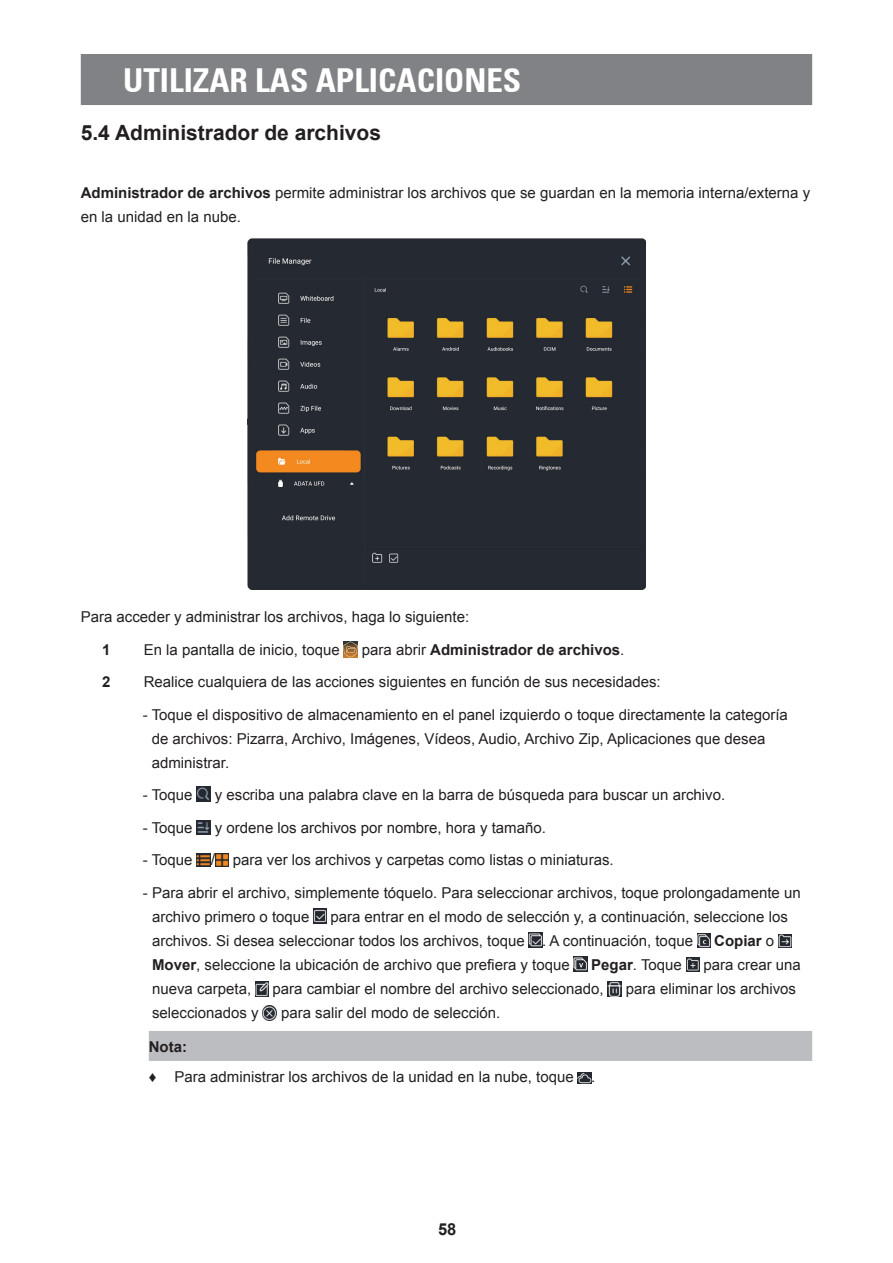
<style>
.page{position:relative;width:893px;height:1263px;background:#fff}
.page>*{position:absolute;margin:0;border:0;box-sizing:border-box;transform-origin:0 0}
.t1{font:700 condensed 33px "Univers 67";color:#fff}
.t2{font:700 21px "Arial";color:#231f20}
.t3{font:700 16.5px "Arial";color:#231f20}
.t4{font:15px/24px "Arial";color:#231f20}
.t5{font:700 15px "Arial";color:#231f20}
.s1{font-weight:700}
.s2{font-weight:400}
.s3{font-size:16.5px}
</style>
<div class="page">
<div style="left:81px;top:54px;width:731px;height:51px;background:#808285"></div>
<img style="left:248px;top:238px;width:397px;height:351px">
<img style="left:344px;top:642px;width:14px;height:15px">
<img style="left:197px;top:787px;width:14px;height:14px">
<img style="left:197px;top:820px;width:14px;height:14px">
<img style="left:197px;top:853px;width:14px;height:14px">
<img style="left:215px;top:853px;width:13px;height:14px">
<img style="left:314px;top:909px;width:12px;height:14px">
<img style="left:529px;top:933px;width:13px;height:14px">
<img style="left:697px;top:933px;width:13px;height:14px">
<svg style="left:778px;top:934px;width:13px;height:13px"></svg>
<img style="left:574px;top:957px;width:13px;height:14px">
<img style="left:686px;top:957px;width:13px;height:14px">
<img style="left:255px;top:982px;width:13px;height:15px">
<img style="left:608px;top:982px;width:14px;height:15px">
<img style="left:263px;top:1006px;width:14px;height:14px">
<div style="left:149px;top:1031px;width:663px;height:30px;background:#bcbdc0"></div>
<svg style="left:578px;top:1073px;width:13px;height:10px"></svg>
<h1 class="t1" style="left:123px;top:60px;width:399px">UTILIZAR LAS APLICACIONES</h1>
<h2 class="t2" style="left:81px;top:117px;width:302px">5.4 Administrador de archivos</h2>
<p class="t4" style="left:81px;top:181px;width:731px"><span class="s1">Administrador de archivos</span> permite administrar los archivos que se guardan en la memoria interna/externa y en la unidad en la nube.</p>
<p class="t4" style="left:81px;top:605px;width:390px">Para acceder y administrar los archivos, haga lo siguiente:</p>
<p class="t5" style="left:102px;top:639px;width:10px">1</p>
<p class="t4" style="left:144px;top:637px;width:197px">En la pantalla de inicio, toque</p>
<p class="t5" style="left:362px;top:639px;width:264px"><span class="s2">para abrir</span> Administrador de archivos<span class="s2">.</span></p>
<p class="t5" style="left:102px;top:671px;width:10px">2</p>
<p class="t4" style="left:144px;top:670px;width:518px">Realice cualquiera de las acciones siguientes en función de sus necesidades:</p>
<p class="t4" style="left:152px;top:702px;width:638px;text-indent:-9px">- Toque el dispositivo de almacenamiento en el panel izquierdo o toque directamente la categoría de archivos: Pizarra, Archivo, Imágenes, Vídeos, Audio, Archivo Zip, Aplicaciones que desea administrar.</p>
<p class="t4" style="left:143px;top:783px;width:51px">- Toque</p>
<p class="t4" style="left:215px;top:783px;width:512px">y escriba una palabra clave en la barra de búsqueda para buscar un archivo.</p>
<p class="t4" style="left:143px;top:815px;width:51px">- Toque</p>
<p class="t4" style="left:215px;top:815px;width:332px">y ordene los archivos por nombre, hora y tamaño.</p>
<p class="t4" style="left:143px;top:848px;width:472px">- Toque <span class="s3">/</span> para ver los archivos y carpetas como listas o miniaturas.</p>
<p class="t4" style="left:152px;top:880px;width:650px;text-indent:-9px">- Para abrir el archivo, simplemente tóquelo. Para seleccionar archivos, toque prolongadamente un archivo primero o toque</p>
<p class="t4" style="left:152px;top:904px;width:637px;text-indent:178px">para entrar en el modo de selección y, a continuación, seleccione los archivos. Si desea seleccionar todos los archivos, toque . A continuación, toque</p>
<p class="t5" style="left:714px;top:930px;width:62px">Copiar <span class="s2">o</span></p>
<p class="t4" style="left:152px;top:952px;width:419px"><span class="s1">Mover</span>, seleccione la ubicación de archivo que prefiera y toque</p>
<p class="t4" style="left:591px;top:952px;width:92px"><span class="s1">Pegar</span>. Toque</p>
<p class="t4" style="left:703px;top:952px;width:99px">para crear una</p>
<p class="t4" style="left:152px;top:976px;width:101px">nueva carpeta,</p>
<p class="t4" style="left:273px;top:976px;width:332px">para cambiar el nombre del archivo seleccionado,</p>
<p class="t4" style="left:626px;top:976px;width:172px">para eliminar los archivos</p>
<p class="t4" style="left:152px;top:1000px;width:108px">seleccionados y</p>
<p class="t4" style="left:281px;top:1000px;width:221px">para salir del modo de selección.</p>
<p class="t5" style="left:149px;top:1036px;width:40px">Nota:</p>
<p class="t4" style="left:149px;top:1065px;width:448px">♦ Para administrar los archivos de la unidad en la nube, toque .</p>
<p class="t3" style="left:438px;top:1217px;width:20px">58</p>
</div>
